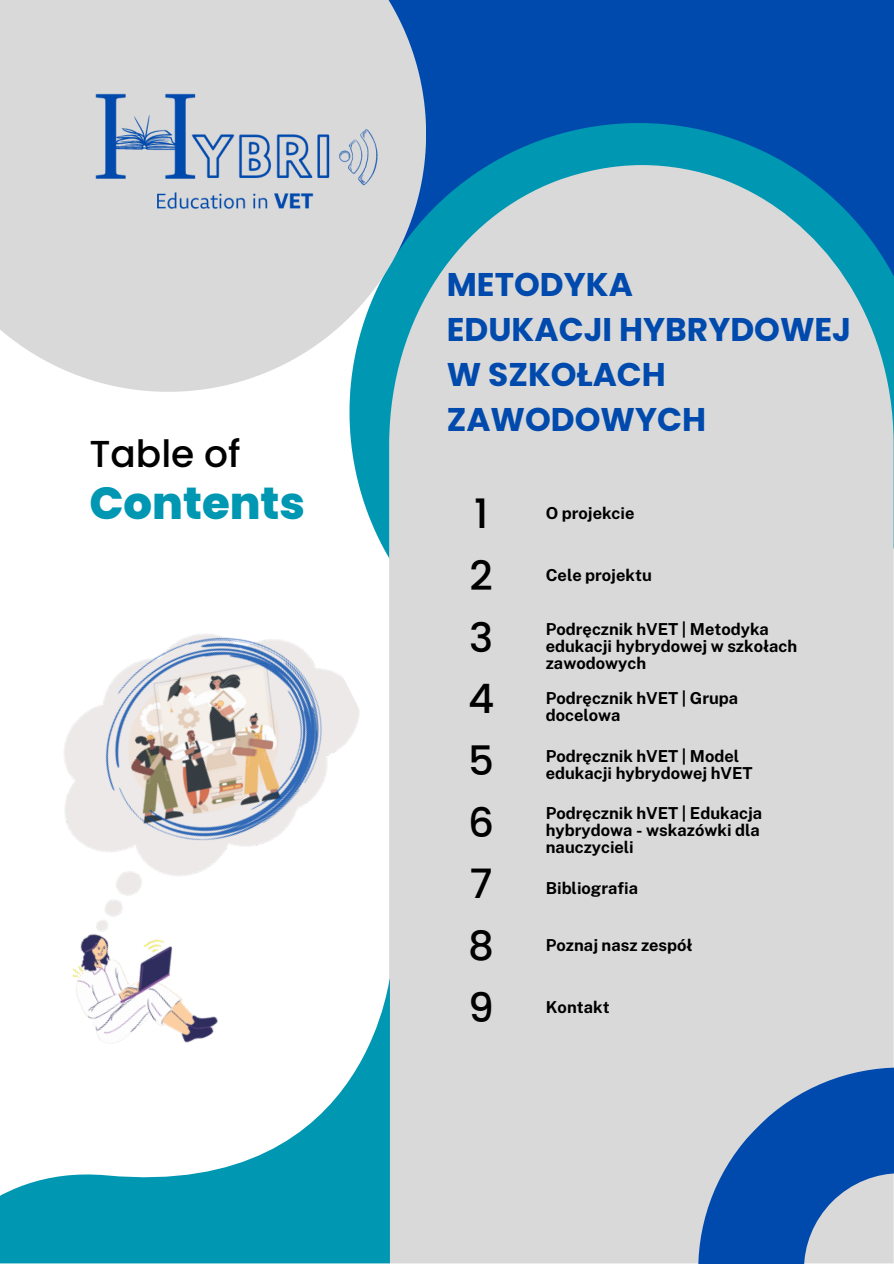
<style>
.page{position:relative;width:894px;height:1264px;background:#fff}
.page>*{position:absolute;margin:0;border:0;box-sizing:border-box;transform-origin:0 0}
.t1{font:800 45px "Poppins";color:#0097b2}
.t2{font:500 40.5px/61.7px "Poppins";color:#000}
.t3{font:500 37.5px "Poppins";color:#000}
.t4{font:700 32.85px/45.2px "Poppins";color:#004aad}
.t5{font:700 16.5px/16.8px "Public Sans";color:#000}
</style>
<div class="page">
<div style="left:426px;top:0;width:467px;height:123px;background:#004aad"></div>
<svg style="left:349px;top:123px;width:544px;height:435px;fill:#0097b2"></svg>
<div style="left:389px;top:165px;width:504px;height:1098px;background:#d9d9d9"></div>
<svg style="left:0;top:0;width:426px;height:391px;fill:#d9d9d9"></svg>
<svg style="left:0;top:1084px;width:389px;height:179px;fill:#0097b2"></svg>
<svg style="left:614px;top:983px;width:279px;height:280px;fill:#d9d9d9"></svg>
<img style="left:89px;top:89px;width:294px;height:123px">
<img style="left:64px;top:574px;width:396px;height:510px">
<h3 class="t3" style="left:89px;top:428px;width:153px">Table of</h3>
<h1 class="t1" style="left:89px;top:472px;width:217px">Contents</h1>
<h3 class="t4" style="left:446px;top:262px;width:406px">METODYKA<br>EDUKACJI HYBRYDOWEJ<br>W SZKOŁACH<br>ZAWODOWYCH</h3>
<h2 class="t2" style="left:468px;top:483px;width:28px">1<br>2<br>3<br>4<br>5<br>6<br>7<br>8<br>9</h2>
<p class="t5" style="left:545px;top:505px;width:90px">O projekcie</p>
<p class="t5" style="left:545px;top:566px;width:107px">Cele projektu</p>
<p class="t5" style="left:545px;top:620px;width:253px">Podręcznik hVET | Metodyka edukacji hybrydowej w szkołach zawodowych</p>
<p class="t5" style="left:545px;top:690px;width:194px">Podręcznik hVET | Grupa docelowa</p>
<p class="t5" style="left:545px;top:747px;width:208px">Podręcznik hVET | Model edukacji hybrydowej hVET</p>
<p class="t5" style="left:545px;top:805px;width:218px">Podręcznik hVET | Edukacja hybrydowa - wskazówki dla nauczycieli</p>
<p class="t5" style="left:545px;top:879px;width:94px">Bibliografia</p>
<p class="t5" style="left:545px;top:936px;width:148px">Poznaj nasz zespół</p>
<p class="t5" style="left:545px;top:998px;width:65px">Kontakt</p>
</div>
